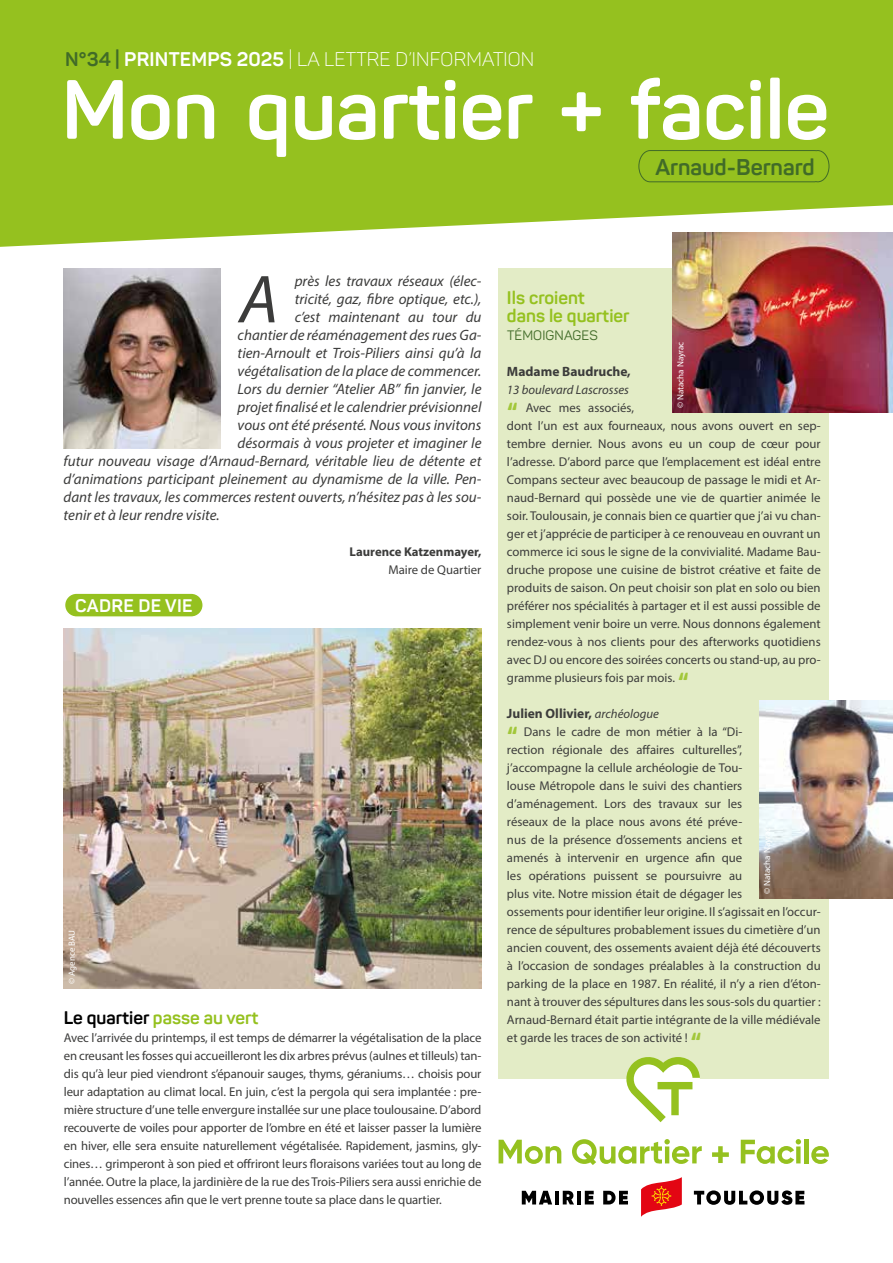
<style>
.page{position:relative;width:893px;height:1263px;background:#fff}
.page>*{position:absolute;margin:0;border:0;box-sizing:border-box;transform-origin:0 0}
.t1{font:700 82.65px "Panton";color:#fff}
.t2{font:italic 68.4px "Myriad Pro";color:#3c3c3b}
.t3{font:700 30px "Panton";color:#a2c73a}
.t4{font:700 22.5px "Panton";color:#416b28}
.t5{font:300 19.5px "Panton";letter-spacing:.01em;color:#fff}
.t6{font:700 18px/18px "Panton";color:#95c11f}
.t7{font:700 18px "Panton";letter-spacing:.02em;color:#fff}
.t8{font:italic 15px "Myriad Pro";color:#3c3c3b}
.t9{font:700 13.5px "Myriad Pro";color:#3c3c3b}
.t10{font:13.5px "Panton";letter-spacing:.01em;color:#416b28}
.t11{font:12.75px/18px "Myriad Pro";color:#3c3c3b}
.t12{font:italic 12.75px "Myriad Pro";color:#3c3c3b}
.t13{font:700 12.75px "Myriad Pro";color:#3c3c3b}
.t14{font:9px "Myriad Pro";color:#fff}
.s1{font-weight:700;color:#416b28}
.s2{font-weight:700}
.s3{color:#000}
.s4{font-weight:400;font-style:italic;font-size:12.75px}
</style>
<div class="page">
<div style="left:498px;top:268px;width:331px;height:810px;background:#e3ecc6"></div>
<img style="left:64px;top:268px;width:157px;height:180px">
<img style="left:64px;top:628px;width:417px;height:360px">
<img style="left:759px;top:700px;width:134px;height:198px">
<img style="left:672px;top:249px;width:221px;height:163px">
<svg style="left:0;top:0;width:893px;height:249px;background:#9ec532"></svg>
<svg style="left:638px;top:150px;width:191px;height:32px;background:#8fbb1f"></svg>
<div style="left:65px;top:593px;width:138px;height:24px;background:#95c11f;border-radius:12px"></div>
<div style="left:64px;top:592px;width:140px;height:26px;border:2px solid #fff;border-radius:12px"></div>
<svg style="left:641px;top:1177px;width:41px;height:40px"></svg>
<svg style="left:522px;top:1191px;width:30px;height:13px"></svg>
<hr style="left:555px;top:1191px;width:4px;height:13px;background:#000">
<svg style="left:563px;top:1191px;width:11px;height:13px"></svg>
<hr style="left:577px;top:1191px;width:4px;height:13px;background:#000">
<svg style="left:585px;top:1191px;width:9px;height:13px"></svg>
<svg style="left:603px;top:1191px;width:25px;height:13px"></svg>
<svg style="left:694px;top:1190px;width:110px;height:15px"></svg>
<svg style="left:624px;top:1057px;width:77px;height:65px"></svg>
<svg style="left:499px;top:1140px;width:62px;height:24px"></svg>
<svg style="left:572px;top:1139px;width:130px;height:26px"></svg>
<svg style="left:712px;top:1146px;width:17px;height:17px"></svg>
<svg style="left:741px;top:1139px;width:60px;height:25px"></svg>
<div style="left:804px;top:1139px;width:5px;height:24px;background:#95c11f"></div>
<svg style="left:811px;top:1146px;width:18px;height:18px"></svg>
<h3 class="t5" style="left:65px;top:47px;width:471px"><span class="s1">N°34 |</span> <span class="s2">PRINTEMPS 2025</span> | LA LETTRE D’INFORMATION</h3>
<h1 class="t1" style="left:61px;top:58px;width:769px">Mon quartier + facile</h1>
<h3 class="t4" style="left:655px;top:153px;width:161px">Arnaud-Bernard</h3>
<h2 class="t2" style="left:239px;top:257px;width:40px">A</h2>
<p class="t8" style="left:295px;top:272px;width:188px">près les travaux réseaux (élec-</p>
<p class="t8" style="left:295px;top:290px;width:188px">tricité, gaz, fibre optique, etc.),</p>
<p class="t8" style="left:295px;top:308px;width:188px">c’est maintenant au tour du</p>
<p class="t8" style="left:238px;top:326px;width:245px">chantier de réaménagement des rues Ga-</p>
<p class="t8" style="left:238px;top:344px;width:245px">tien-Arnoult et Trois-Piliers ainsi qu’à la</p>
<p class="t8" style="left:238px;top:362px;width:245px">végétalisation de la place de commencer.</p>
<p class="t8" style="left:238px;top:380px;width:245px">Lors du dernier “Atelier AB” fin janvier, le</p>
<p class="t8" style="left:238px;top:398px;width:245px">projet finalisé et le calendrier prévisionnel</p>
<p class="t8" style="left:238px;top:416px;width:245px">vous ont été présenté. Nous vous invitons</p>
<p class="t8" style="left:238px;top:434px;width:245px">désormais à vous projeter et imaginer le</p>
<p class="t8" style="left:64px;top:452px;width:419px">futur nouveau visage d’Arnaud-Bernard, véritable lieu de détente et</p>
<p class="t8" style="left:64px;top:470px;width:419px">d’animations participant pleinement au dynamisme de la ville. Pen-</p>
<p class="t8" style="left:64px;top:488px;width:419px">dant les travaux, les commerces restent ouverts, n’hésitez pas à les sou-</p>
<p class="t8" style="left:64px;top:506px;width:158px">tenir et à leur rendre visite.</p>
<p class="t13" style="left:350px;top:544px;width:133px">Laurence Katzenmayer,</p>
<p class="t11" style="left:388px;top:561px;width:95px">Maire de Quartier</p>
<h3 class="t7" style="left:75px;top:594px;width:119px">CADRE DE VIE</h3>
<p class="t14" style="left:66px;top:984px;width:56px;rotate:-90deg">© Agence BAU</p>
<h3 class="t6" style="left:64px;top:1009px;width:196px"><span class="s3">Le quartier</span> passe au vert</h3>
<p class="t11" style="left:64px;top:1029px;width:419px;text-align:justify">Avec l’arrivée du printemps, il est temps de démarrer la végétalisation de la place en creusant les fosses qui accueilleront les dix arbres prévus (aulnes et tilleuls) tan&shy;dis qu’à leur pied viendront s’épanouir sauges, thyms, géraniums… choisis pour leur adaptation au climat local. En juin, c’est la pergola qui sera implantée : pre&shy;mière structure d’une telle envergure installée sur une place toulousaine. D’abord recouverte de voiles pour apporter de l’ombre en été et laisser passer la lumière en hiver, elle sera ensuite naturellement végétalisée. Rapidement, jasmins, gly&shy;cines… grimperont à son pied et offriront leurs floraisons variées tout au long de l’année. Outre la place, la jardinière de la rue des Trois-Piliers sera aussi enrichie de nouvelles essences afin que le vert prenne toute sa place dans le quartier.</p>
<h3 class="t6" style="left:507px;top:289px;width:124px">Ils croient<br>dans le quartier</h3>
<p class="t10" style="left:507px;top:327px;width:92px">TÉMOIGNAGES</p>
<p class="t9" style="left:507px;top:363px;width:125px">Madame Baudruche,</p>
<p class="t12" style="left:507px;top:382px;width:123px">13 boulevard Lascrosses</p>
<h3 class="t3" style="left:507px;top:395px;width:13px">“</h3>
<p class="t14" style="left:675px;top:408px;width:68px;rotate:-90deg">© Natacha Nayrac</p>
<p class="t11" style="left:507px;top:399px;width:315px;text-indent:19px">Avec mes associés,<br>dont l’un est aux fourneaux, nous avons ouvert en sep&shy;tembre dernier. Nous avons eu un coup de cœur pour l’adresse. D’abord parce que l’emplacement est idéal entre Compans secteur avec beaucoup de passage le midi et Ar&shy;naud-Bernard qui possède une vie de quartier animée le soir. Toulousain, je connais bien ce quartier que j’ai vu chan&shy;ger et j’apprécie de participer à ce renouveau en ouvrant un commerce ici sous le signe de la convivialité. Madame Bau&shy;druche propose une cuisine de bistrot créative et faite de produits de saison. On peut choisir son plat en solo ou bien préférer nos spécialités à partager et il est aussi possible de simplement venir boire un verre. Nous donnons également rendez-vous à nos clients pour des afterworks quotidiens avec DJ ou encore des soirées concerts ou stand-up, au pro&shy;gramme plusieurs fois par mois.</p>
<h3 class="t3" style="left:678px;top:665px;width:13px">“</h3>
<p class="t9" style="left:507px;top:705px;width:153px">Julien Ollivier, <span class="s4">archéologue</span></p>
<h3 class="t3" style="left:507px;top:719px;width:13px">“</h3>
<p class="t11" style="left:507px;top:723px;width:315px;text-indent:17px">Dans le cadre de mon métier à la “Di-<br>rection régionale des affaires culturelles”,<br>j’accompagne la cellule archéologie de Tou-<br>louse Métropole dans le suivi des chantiers d’aménagement. Lors des travaux sur les<br>réseaux de la place nous avons été préve-<br>nus de la présence d’ossements anciens et<br>amenés à intervenir en urgence afin que<br>les opérations puissent se poursuivre au<br>plus vite. Notre mission était de dégager les<br>ossements pour identifier leur origine. Il s’agissait en l’occur&shy;rence de sépultures probablement issues du cimetière d’un ancien couvent, des ossements avaient déjà été découverts à l’occasion de sondages préalables à la construction du parking de la place en 1987. En réalité, il n’y a rien d’éton&shy;nant à trouver des sépultures dans les sous-sols du quartier :<br>Arnaud-Bernard était partie intégrante de la ville médiévale et garde les traces de son activité !</p>
<p class="t14" style="left:762px;top:894px;width:68px;rotate:-90deg">© Natacha Nayrac</p>
<h3 class="t3" style="left:691px;top:1025px;width:13px">“</h3>
</div>
